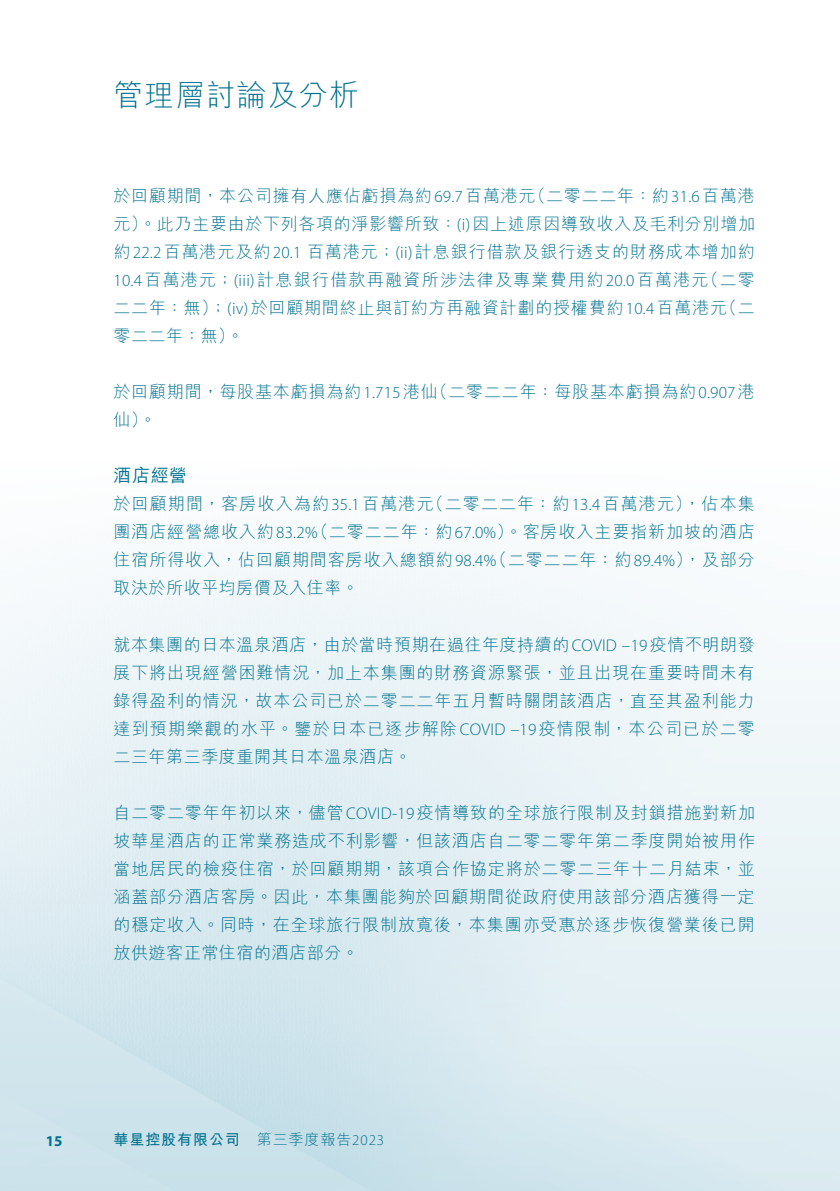
<style>
.page{position:relative;width:840px;height:1191px;background:#fff}
.page>*{position:absolute;margin:0;border:0;box-sizing:border-box;transform-origin:0 0}
.t1{font:300 30px "M Hei HK";letter-spacing:.025em;color:#00718e}
._02_H2{font:500 18px "M Hei HK";color:#00718e}
._00_txt{font:300 17px/28px "M Hei HK";letter-spacing:.055em;color:#00718e}
._00_txt-2{font:300 17px "M Hei HK";letter-spacing:.075em;color:#00718e}
.t2{font:300 15px "M Hei HK";letter-spacing:.06em;color:#00718e}
.t3{font:700 15px "M Hei HK";letter-spacing:.06em;color:#00718e}
.t4{font:700 15px "Myriad Pro";color:#00718e}
.s1{font-family:"Myriad Pro"}
</style>
<div class="page">
<p class="t1" style="left:113px;top:80px;width:247px">管理層討論及分析</p>
<p class="_00_txt" style="left:113px;top:182px;width:423px">於回顧期間，本公司擁有人應佔虧損為約<span class="s1">69.7</span>百萬港元</p>
<p class="_00_txt" style="left:113px;top:210px;width:642px">元）。此乃主要由於下列各項的淨影響所致： <span class="s1">)i(</span> 因上述原因導致收入及毛利分別增加</p>
<p class="_00_txt" style="left:113px;top:238px;width:642px">約<span class="s1">22.2</span>百萬港元及約<span class="s1">20.1</span> 百萬港元；<span class="s1">( )i i</span> 計息銀行借款及銀行透支的財務成本增加約</p>
<p class="_00_txt" style="left:701px;top:266px;width:55px">（二零</p>
<p class="_00_txt" style="left:528px;top:182px;width:227px">（二零二二年：約<span class="s1">31.6</span>百萬港</p>
<p class="_00_txt-2" style="left:113px;top:271px;width:596px"><span class="s1">10.4</span>百萬港元；<span class="s1">(iii)</span>計息銀行借款再融資所涉法律及專業費用約<span class="s1">20.0</span>百萬港元</p>
<p class="_00_txt" style="left:113px;top:294px;width:614px">二二年：無）；<span class="s1">(iv)</span>於回顧期間終止與訂約方再融資計劃的授權費約<span class="s1">10.4</span>百萬港元零二二年：無。(</p>
<p class="_00_txt" style="left:430px;top:378px;width:325px">（二零二二年：每股基本虧損為約<span class="s1">0.907</span>港</p>
<p class="_00_txt" style="left:719px;top:294px;width:36px">（二</p>
<p class="_00_txt" style="left:113px;top:378px;width:325px">於回顧期間，每股基本虧損為約<span class="s1">1.715</span>港仙仙。(</p>
<p class="_02_H2" style="left:113px;top:463px;width:75px">酒店經營</p>
<p class="_00_txt" style="left:426px;top:490px;width:329px">（二零二二年：約<span class="s1">13.4</span>百萬港元，）佔本集</p>
<p class="_00_txt" style="left:311px;top:490px;width:444px;text-indent:-198px">於回顧期間，客房收入為約<span class="s1">35.1</span>百萬港元<br>（二零二二年：約<span class="s1">67.0%</span>）。客房收入主要指新加坡的酒店</p>
<p class="_00_txt" style="left:113px;top:518px;width:205px">團酒店經營總收入約<span class="s1">83.2%</span></p>
<p class="_00_txt" style="left:490px;top:546px;width:266px">（二零二二年：約<span class="s1">89.4%</span> ，）及部分</p>
<p class="_00_txt" style="left:113px;top:546px;width:384px">住宿所得收入，佔回顧期間客房收入總額約<span class="s1">98.4%</span>取決於所收平均房價及入住率。</p>
<p class="_00_txt" style="left:113px;top:630px;width:642px;text-align:justify">就本集團的日本溫泉酒店，由於當時預期在過往年度持續的<span class="s1">COVID –19</span>疫情不明朗發展下將出現經營困難情況，加上本集團的財務資源緊張，並且出現在重要時間未有錄得盈利的情況，故本公司已於二零二二年五月暫時關閉該酒店，直至其盈利能力達到預期樂觀的水平。鑒於日本已逐步解除<span class="s1">COVID –19</span>疫情限制，本公司已於二零二三年第三季度重開其日本溫泉酒店。</p>
<p class="_00_txt" style="left:113px;top:798px;width:642px;text-align:justify">自二零二零年年初以來，儘管<span class="s1">COVID-19</span>疫情導致的全球旅行限制及封鎖措施對新加坡華星酒店的正常業務造成不利影響，但該酒店自二零二零年第二季度開始被用作當地居民的檢疫住宿，於回顧期期，該項合作協定將於二零二三年十二月結束，並涵蓋部分酒店客房。因此，本集團能夠於回顧期間從政府使用該部分酒店獲得一定的穩定收入。同時，在全球旅行限制放寬後，本集團亦受惠於逐步恢復營業後已開放供遊客正常住宿的酒店部分。</p>
<p class="t4" style="left:46px;top:1131px;width:18px">15</p>
<p class="t3" style="left:113px;top:1128px;width:128px">華星控股有限公司</p>
<p class="t2" style="left:256px;top:1132px;width:129px">第三季度報告<span class="s1">2023</span></p>
</div>
